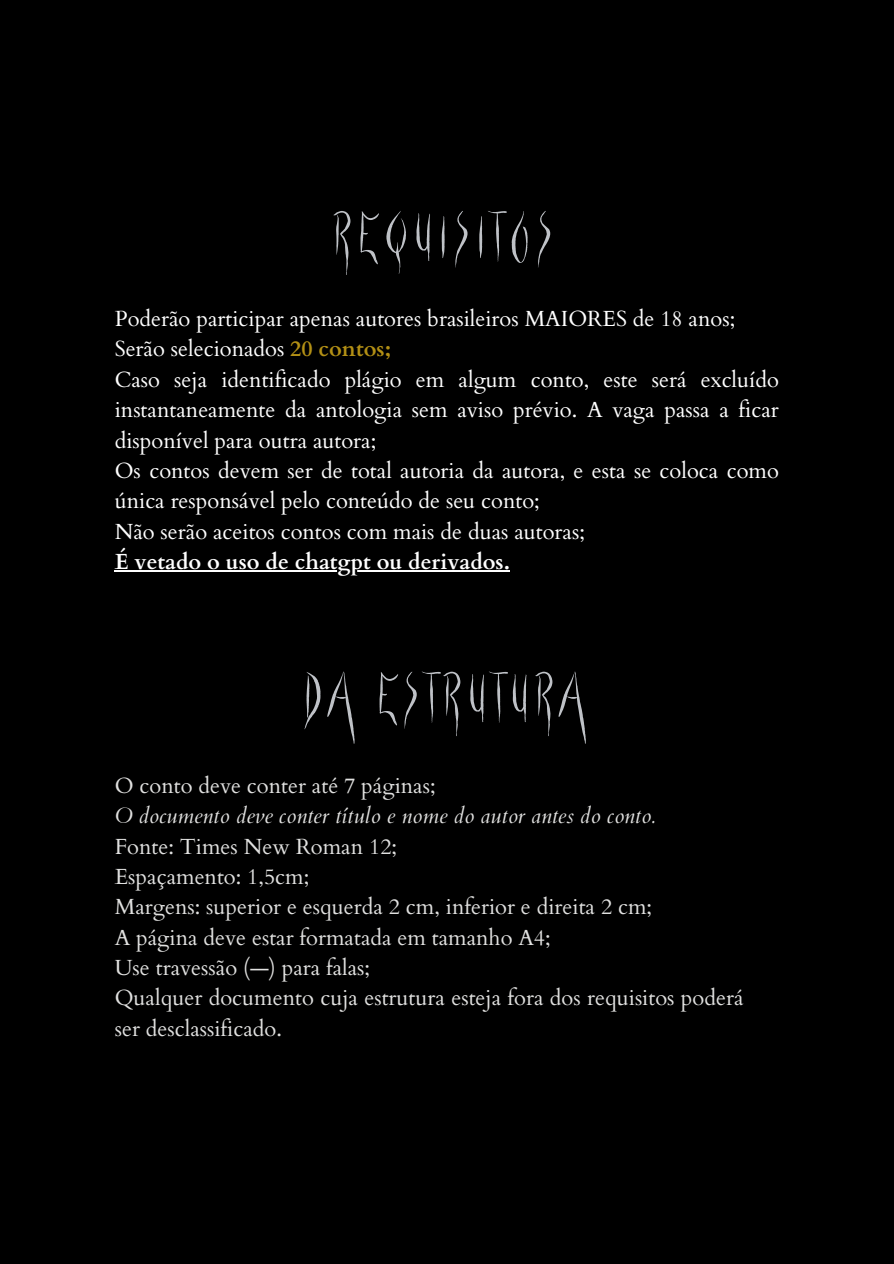
<style>
.page{position:relative;width:894px;height:1264px;background:#fff}
.page>*{position:absolute;margin:0;border:0;box-sizing:border-box;transform-origin:0 0}
.t1{font:60.45px "Forbid Nothing";letter-spacing:.06em;color:#bfc2c7}
.t2{font:60px "Forbid Nothing";letter-spacing:.06em;color:#bfc2c7}
.t3{font:21.9px/30.3px "Cardo";color:#fff;text-align:justify}
.t4{font:21.9px/30.3px "Cardo";color:#e1e1e0}
.t5{font:italic 21.9px "Cardo";color:#e1e1e0}
.t6{font:700 21.9px "Cardo";color:#fff}
.s1{font-weight:700;color:#b39015}
</style>
<div class="page">
<div style="left:0;top:0;width:893px;height:1263px;background:#000"></div>
<hr style="left:115px;top:570px;width:395px;height:1px;background:#fff">
<p class="t2" style="left:336px;top:211px;width:223px">REQUISITOS</p>
<h1 class="t3" style="left:115px;top:304px;width:622px">Poderão participar apenas autores brasileiros MAIORES de 18 anos;</h1>
<p class="t3" style="left:115px;top:334px;width:278px">Serão selecionados <span class="s1">20 contos;</span></p>
<p class="t3" style="left:115px;top:365px;width:665px">Caso seja identificado plágio em algum conto, este será excluído instantaneamente da antologia sem aviso prévio. A vaga passa a ficar disponível para outra autora;</p>
<p class="t3" style="left:115px;top:456px;width:665px">Os contos devem ser de total autoria da autora, e esta se coloca como única responsável pelo conteúdo de seu conto;</p>
<p class="t3" style="left:115px;top:517px;width:471px">Não serão aceitos contos com mais de duas autoras;</p>
<p class="t6" style="left:115px;top:547px;width:397px">É vetado o uso de chatgpt ou derivados.</p>
<p class="t1" style="left:305px;top:671px;width:284px">DA ESTRUTURA</p>
<h1 class="t4" style="left:115px;top:770px;width:322px">O conto deve conter até 7 páginas;</h1>
<p class="t5" style="left:115px;top:801px;width:541px">O documento deve conter título e nome do autor antes do conto.</p>
<p class="t4" style="left:115px;top:831px;width:284px">Fonte: Times New Roman 12;</p>
<p class="t4" style="left:115px;top:861px;width:196px">Espaçamento: 1,5cm;</p>
<p class="t4" style="left:115px;top:892px;width:538px">Margens: superior e esquerda 2 cm, inferior e direita 2 cm;</p>
<p class="t4" style="left:115px;top:922px;width:437px">A página deve estar formatada em tamanho A4;</p>
<p class="t4" style="left:115px;top:953px;width:257px">Use travessão (—) para falas;</p>
<p class="t4" style="left:115px;top:983px;width:630px">Qualquer documento cuja estrutura esteja fora dos requisitos poderá ser desclassificado.</p>
</div>
